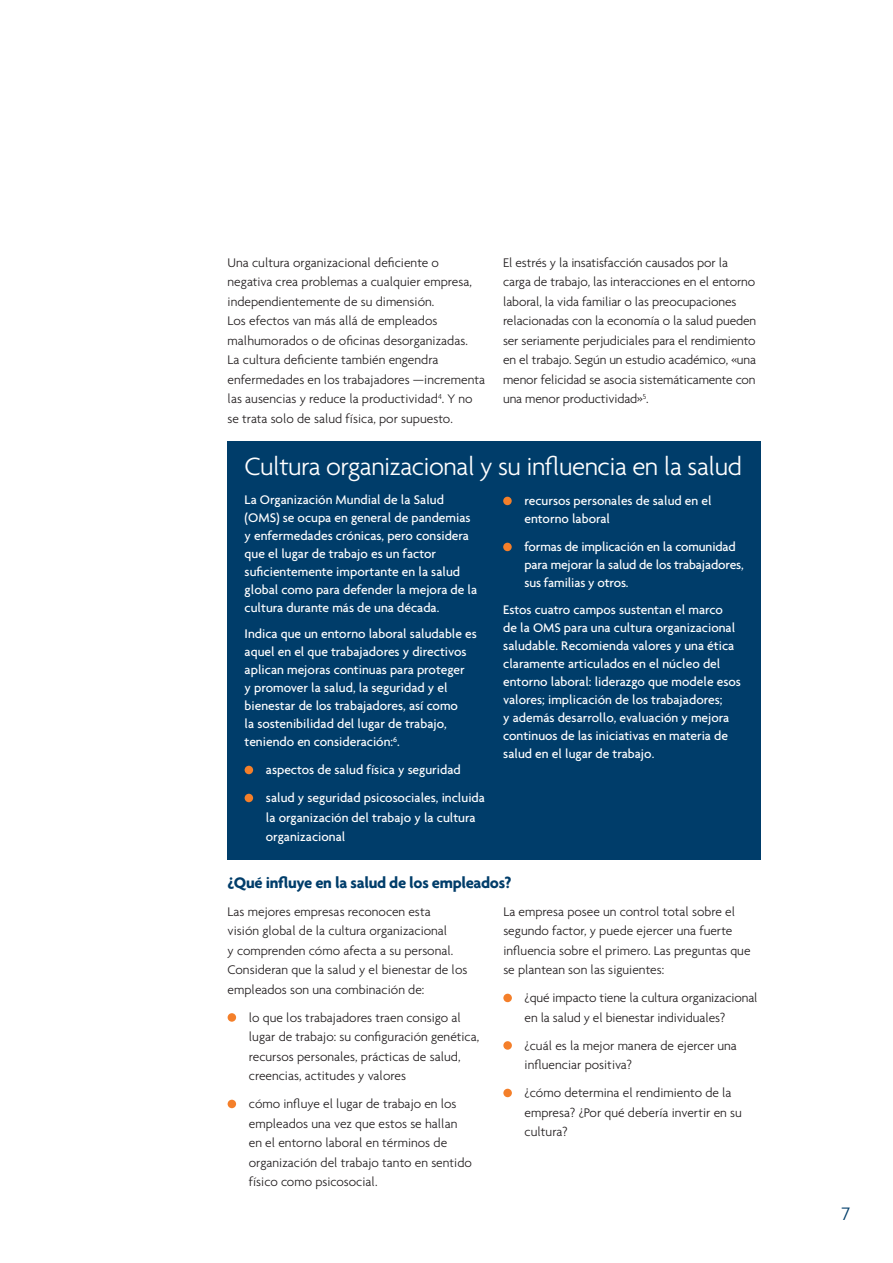
<style>
.page{position:relative;width:893px;height:1263px;background:#fff}
.page>*{position:absolute;margin:0;border:0;box-sizing:border-box;transform-origin:0 0}
.Header_2_-_16pt{font:300 27px "Agenda";letter-spacing:-.02em;color:#fff}
.t1{font:300 19.5px "Agenda";color:#003d6a}
.sub_head_2{font:700 16.5px "Agenda";letter-spacing:-.02em;color:#003d6a}
.body_space{font:300 13.5px/19.5px "Agenda";color:#231f20}
.sub_head_2-2{font:500 13.5px/18px "Agenda";color:#fff}
</style>
<div class="page">
<div style="left:228px;top:442px;width:533px;height:418px;background:#003d6a"></div>
<div style="left:245px;top:766px;width:8px;height:8px;background:#f47f2a;border-radius:50%"></div>
<div style="left:245px;top:794px;width:8px;height:8px;background:#f47f2a;border-radius:50%"></div>
<div style="left:503px;top:497px;width:9px;height:8px;background:#f47f2a;border-radius:50%"></div>
<div style="left:503px;top:543px;width:9px;height:8px;background:#f47f2a;border-radius:50%"></div>
<div style="left:228px;top:1013px;width:8px;height:9px;background:#f47f2a;border-radius:50%"></div>
<div style="left:228px;top:1100px;width:8px;height:8px;background:#f47f2a;border-radius:50%"></div>
<div style="left:503px;top:994px;width:9px;height:8px;background:#f47f2a;border-radius:50%"></div>
<div style="left:503px;top:1041px;width:9px;height:9px;background:#f47f2a;border-radius:50%"></div>
<div style="left:503px;top:1089px;width:9px;height:8px;background:#f47f2a;border-radius:50%"></div>
<p class="body_space" style="left:228px;top:253px;width:259px">Una cultura organizacional deficiente o negativa crea problemas a cualquier empresa, independientemente de su dimensión.<br>Los efectos van más allá de empleados malhumorados o de oficinas desorganizadas.<br>La cultura deficiente también engendra enfermedades en los trabajadores —incrementa las ausencias y reduce la productividad<sup>4</sup>. Y no se trata solo de salud física, por supuesto.</p>
<p class="body_space" style="left:503px;top:253px;width:255px">El estrés y la insatisfacción causados por la carga de trabajo, las interacciones en el entorno laboral, la vida familiar o las preocupaciones relacionadas con la economía o la salud pueden ser seriamente perjudiciales para el rendimiento en el trabajo. Según un estudio académico, «una menor felicidad se asocia sistemáticamente con una menor productividad»<sup>5</sup>.</p>
<p class="Header_2_-_16pt" style="left:245px;top:451px;width:499px">Cultura organizacional y su influencia en la salud</p>
<p class="sub_head_2-2" style="left:245px;top:490px;width:234px">La Organización Mundial de la Salud (OMS) se ocupa en general de pandemias y enfermedades crónicas, pero considera que el lugar de trabajo es un factor suficientemente importante en la salud global como para defender la mejora de la cultura durante más de una década.</p>
<p class="sub_head_2-2" style="left:245px;top:624px;width:234px">Indica que un entorno laboral saludable es aquel en el que trabajadores y directivos aplican mejoras continuas para proteger<br>y promover la salud, la seguridad y el bienestar de los trabajadores, así como<br>la sostenibilidad del lugar de trabajo, teniendo en consideración:<sup>6</sup>.</p>
<p class="sub_head_2-2" style="left:266px;top:760px;width:196px">aspectos de salud física y seguridad</p>
<p class="sub_head_2-2" style="left:266px;top:788px;width:221px;line-height:19.5px">salud y seguridad psicosociales, incluida la organización del trabajo y la cultura organizacional</p>
<p class="sub_head_2-2" style="left:524px;top:491px;width:189px">recursos personales de salud en el entorno laboral</p>
<p class="sub_head_2-2" style="left:524px;top:537px;width:221px">formas de implicación en la comunidad para mejorar la salud de los trabajadores, sus familias y otros.</p>
<p class="sub_head_2-2" style="left:503px;top:600px;width:239px">Estos cuatro campos sustentan el marco<br>de la OMS para una cultura organizacional saludable. Recomienda valores y una ética claramente articulados en el núcleo del entorno laboral: liderazgo que modele esos valores; implicación de los trabajadores;<br>y además desarrollo, evaluación y mejora continuos de las iniciativas en materia de salud en el lugar de trabajo.</p>
<p class="sub_head_2" style="left:228px;top:872px;width:285px">¿Qué influye en la salud de los empleados?</p>
<p class="body_space" style="left:228px;top:901px;width:241px">Las mejores empresas reconocen esta<br>visión global de la cultura organizacional<br>y comprenden cómo afecta a su personal.<br>Consideran que la salud y el bienestar de los empleados son una combinación de:</p>
<p class="body_space" style="left:249px;top:1007px;width:232px">lo que los trabajadores traen consigo al lugar de trabajo: su configuración genética, recursos personales, prácticas de salud, creencias, actitudes y valores</p>
<p class="body_space" style="left:249px;top:1094px;width:225px">cómo influye el lugar de trabajo en los empleados una vez que estos se hallan en el entorno laboral en términos de organización del trabajo tanto en sentido físico como psicosocial.</p>
<p class="body_space" style="left:503px;top:901px;width:249px">La empresa posee un control total sobre el segundo factor, y puede ejercer una fuerte influencia sobre el primero. Las preguntas que se plantean son las siguientes:</p>
<p class="body_space" style="left:525px;top:988px;width:235px">¿qué impacto tiene la cultura organizacional en la salud y el bienestar individuales?</p>
<p class="body_space" style="left:525px;top:1035px;width:214px">¿cuál es la mejor manera de ejercer una influenciar positiva?</p>
<p class="body_space" style="left:525px;top:1083px;width:219px">¿cómo determina el rendimiento de la empresa? ¿Por qué debería invertir en su cultura?</p>
<h2 class="t1" style="left:842px;top:1203px;width:10px">7</h2>
</div>
